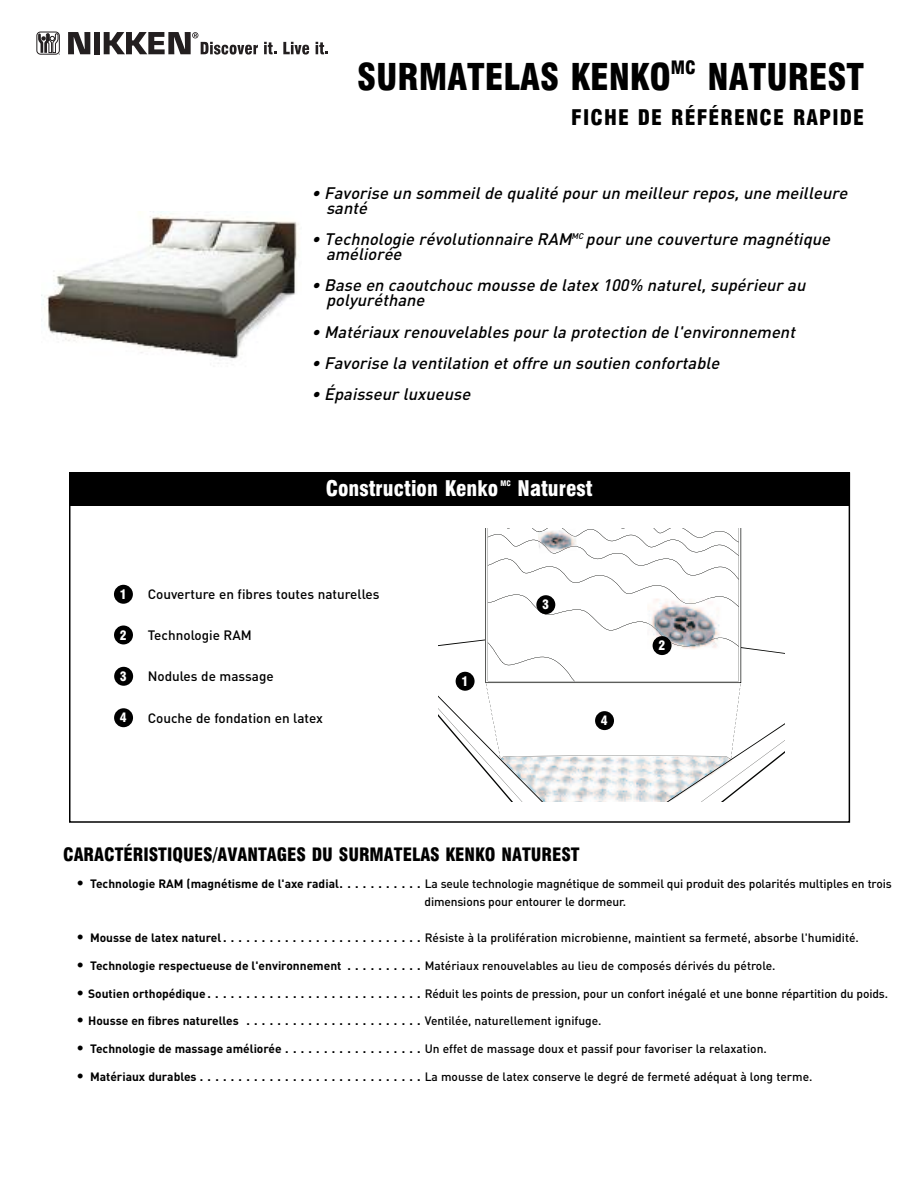
<style>
.page{position:relative;width:918px;height:1188px;background:#fff}
.page>*{position:absolute;margin:0;border:0;box-sizing:border-box;transform-origin:0 0}
.t1{font:900 36px "Corporate Condensed";color:#000}
.t2{font:900 21px "Corporate Condensed";color:#fff}
.t3{font:900 21px "Corporate Condensed";letter-spacing:.055em;color:#000}
.t4{font:900 18px "Corporate Condensed";color:#000}
.t5{font:italic 500 16.5px/15px "DIN";color:#000}
.t6{font:500 13.5px "DIN";color:#000}
.t7{font:900 12.75px "Corporate Condensed";color:#fff}
.t8{font:500 12px/18px "DIN";color:#000}
.t9{font:900 7.5px "Corporate Condensed";color:#fff}
.s1{font-size:15px}
.s2{font-weight:700}
</style>
<div class="page">
<svg style="left:439px;top:671px;width:46px;height:100px"></svg>
<svg style="left:485px;top:529px;width:299px;height:272px"></svg>
<img style="left:42px;top:211px;width:257px;height:153px">
<svg style="left:68px;top:32px;width:22px;height:22px"></svg>
<div style="left:94px;top:32px;width:6px;height:22px;background:#231f20"></div>
<svg style="left:264px;top:42px;width:13px;height:13px"></svg>
<svg style="left:283px;top:42px;width:27px;height:13px"></svg>
<svg style="left:316px;top:42px;width:12px;height:13px"></svg>
<svg style="left:104px;top:32px;width:154px;height:23px"></svg>
<div style="left:36px;top:32px;width:24px;height:23px;border:1px solid #231f20;border-radius:4px"></div>
<svg style="left:38px;top:33px;width:22px;height:22px"></svg>
<div style="left:69px;top:472px;width:780px;height:34px;background:#000"></div>
<div style="left:114px;top:585px;width:19px;height:19px;background:#000;border-radius:50%"></div>
<div style="left:114px;top:626px;width:19px;height:18px;background:#000;border-radius:50%"></div>
<div style="left:114px;top:667px;width:19px;height:19px;background:#000;border-radius:50%"></div>
<div style="left:114px;top:708px;width:19px;height:19px;background:#000;border-radius:50%"></div>
<div style="left:456px;top:672px;width:19px;height:19px;background:#000;border-radius:50%"></div>
<div style="left:653px;top:636px;width:19px;height:19px;background:#000;border-radius:50%"></div>
<div style="left:536px;top:595px;width:19px;height:19px;background:#000;border-radius:50%"></div>
<div style="left:595px;top:711px;width:19px;height:19px;background:#000;border-radius:50%"></div>
<h1 class="t1" style="left:357px;top:56px;width:508px">SURMATELAS KENKO<sup>MC</sup> NATUREST</h1>
<h2 class="t3" style="left:571px;top:105px;width:294px">FICHE DE RÉFÉRENCE RAPIDE</h2>
<h3 class="t5" style="left:326px;top:186px;width:527px;text-indent:-15px">• Favorise un sommeil de qualité pour un meilleur repos, une meilleure santé</h3>
<h3 class="t5" style="left:326px;top:232px;width:509px;text-indent:-15px">• Technologie révolutionnaire RAM<sup>MC</sup> pour une couverture magnétique améliorée</h3>
<h3 class="t5" style="left:326px;top:278px;width:484px;text-indent:-15px">• Base en caoutchouc mousse de latex 100% naturel, supérieur au polyuréthane</h3>
<h3 class="t5" style="left:311px;top:324px;width:489px">• Matériaux renouvelables pour la protection de l'environnement</h3>
<h3 class="t5" style="left:311px;top:356px;width:413px">• Favorise la ventilation et offre un soutien confortable</h3>
<h3 class="t5" style="left:311px;top:387px;width:164px">• Épaisseur luxueuse</h3>
<h2 class="t2" style="left:326px;top:477px;width:174px">Construction Kenko</h2>
<p class="t9" style="left:500px;top:479px;width:12px">MC</p>
<h2 class="t2" style="left:518px;top:477px;width:77px">Naturest</h2>
<p class="t7" style="left:120px;top:587px;width:8px">1</p>
<p class="t7" style="left:120px;top:628px;width:8px">2</p>
<p class="t7" style="left:120px;top:669px;width:8px">3</p>
<p class="t7" style="left:120px;top:710px;width:8px">4</p>
<p class="t6" style="left:148px;top:587px;width:233px">Couverture en fibres toutes naturelles</p>
<p class="t6" style="left:148px;top:628px;width:106px">Technologie RAM</p>
<p class="t6" style="left:148px;top:669px;width:128px">Nodules de massage</p>
<p class="t6" style="left:148px;top:710px;width:177px">Couche de fondation en latex</p>
<p class="t7" style="left:461px;top:674px;width:8px">1</p>
<p class="t7" style="left:542px;top:597px;width:8px">3</p>
<p class="t7" style="left:601px;top:713px;width:8px">4</p>
<p class="t7" style="left:658px;top:638px;width:8px">2</p>
<h3 class="t4" style="left:63px;top:844px;width:518px">CARACTÉRISTIQUES/AVANTAGES DU SURMATELAS KENKO NATUREST</h3>
<p class="t8" style="left:424px;top:874px;width:469px;text-indent:-348px"><span class="s1">•</span> <span class="s2">Technologie RAM (magnétisme de l'axe radial</span><span class="s1">. . . . . . . . . . .</span> La seule technologie magnétique de sommeil qui produit des polarités multiples en trois dimensions pour entourer le dormeur.</p>
<p class="t8" style="left:76px;top:929px;width:784px"><span class="s1">•</span> <span class="s2">Mousse de latex naturel</span><span class="s1">. . . . . . . . . . . . . . . . . . . . . . . . . .</span> Résiste à la prolifération microbienne, maintient sa fermeté, absorbe l'humidité.</p>
<p class="t8" style="left:76px;top:957px;width:701px"><span class="s1">•</span> <span class="s2">Technologie respectueuse de l'environnement</span> <span class="s1">. . . . . . . . . .</span> Matériaux renouvelables au lieu de composés dérivés du pétrole.</p>
<p class="t8" style="left:76px;top:985px;width:813px"><span class="s1">•</span> <span class="s2">Soutien orthopédique</span><span class="s1">. . . . . . . . . . . . . . . . . . . . . . . . . . . .</span> Réduit les points de pression, pour un confort inégalé et une bonne répartition du poids.</p>
<p class="t8" style="left:76px;top:1012px;width:527px"><span class="s1">•</span> <span class="s2">Housse en fibres naturelles</span> <span class="s1">. . . . . . . . . . . . . . . . . . . . . . .</span> Ventilée, naturellement ignifuge.</p>
<p class="t8" style="left:76px;top:1040px;width:692px"><span class="s1">•</span> <span class="s2">Technologie de massage améliorée</span> <span class="s1">. . . . . . . . . . . . . . . . . .</span> Un effet de massage doux et passif pour favoriser la relaxation.</p>
<p class="t8" style="left:76px;top:1068px;width:737px"><span class="s1">•</span> <span class="s2">Matériaux durables</span> <span class="s1">. . . . . . . . . . . . . . . . . . . . . . . . . . . . .</span> La mousse de latex conserve le degré de fermeté adéquat à long terme.</p>
</div>
